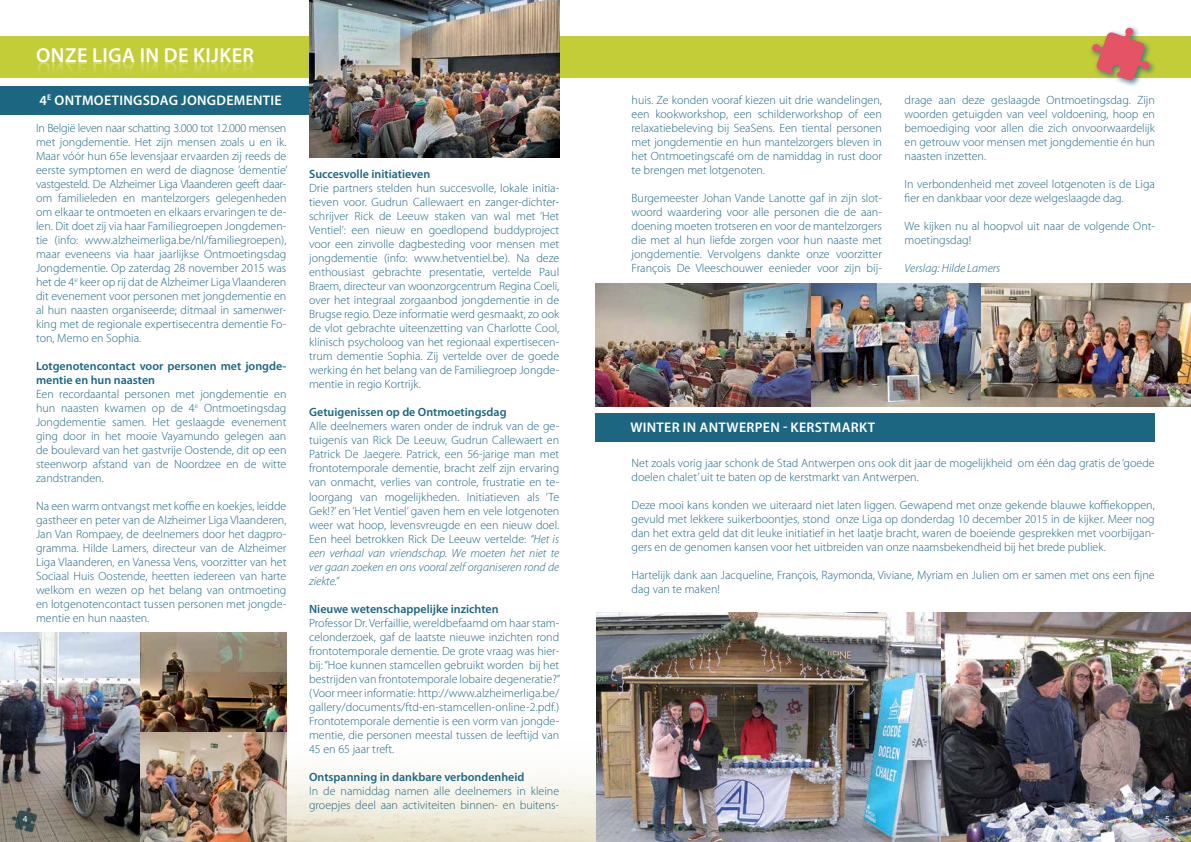
<style>
.page{position:relative;width:1191px;height:842px;background:#fff}
.page>*{position:absolute;margin:0;border:0;box-sizing:border-box;transform-origin:0 0}
.t1{font:600 14px "Myriad Pro";letter-spacing:.02em;color:#fff}
.t2{font:300 12px/14px "Myriad Pro";color:#1c6682;text-align:justify}
.t3{font:600 12px/14px "Myriad Pro";color:#1c6682}
.t4{font:italic 300 12px "Myriad Pro";color:#1c6682}
.t5{font:9.2px "Myriad Pro";color:#fff}
.s1{font-style:italic}
</style>
<div class="page">
<img style="left:286px;top:731px;width:310px;height:111px">
<img style="left:941px;top:612px;width:250px;height:230px">
<div style="left:0;top:36px;width:1191px;height:42px;background:#c3cd37"></div>
<div style="left:0;top:86px;width:559px;height:29px;background:#1c6682"></div>
<div style="left:595px;top:413px;width:560px;height:28px;background:#1c6682"></div>
<div style="left:493px;top:25px;width:68px;height:63px;background:#1c6682;opacity:.75"></div>
<div style="left:1089px;top:25px;width:67px;height:63px;background:#1c6682;opacity:.75"></div>
<svg style="left:1091px;top:27px;width:58px;height:54px"></svg>
<img style="left:0;top:632px;width:286px;height:210px">
<img style="left:309px;top:0;width:250px;height:157px">
<img style="left:596px;top:612px;width:345px;height:230px">
<div style="left:11px;top:807px;width:26px;height:26px;background:#000;opacity:.75"></div>
<svg style="left:12px;top:808px;width:24px;height:24px"></svg>
<div style="left:1153px;top:807px;width:26px;height:26px;background:#000;opacity:.75"></div>
<svg style="left:1154px;top:808px;width:25px;height:24px"></svg>
<img style="left:595px;top:284px;width:386px;height:122px">
<img style="left:981px;top:284px;width:210px;height:122px">
<p class="t1" style="left:40px;top:93px;width:244px">4<sup>e</sup> Ontmoetingsdag Jongdementie</p>
<p class="t2" style="left:36px;top:121px;width:253px">In België leven naar schatting 3.000 tot 12.000 mensen met jongdementie. Het zijn mensen zoals u en ik.<br>Maar vóór hun 65e levensjaar ervaarden zij reeds de eerste symptomen en werd de diagnose ’dementie’ vastgesteld. De Alzheimer Liga Vlaanderen geeft daar&shy;om familieleden en mantelzorgers gelegenheden om elkaar te ontmoeten en elkaars ervaringen te de&shy;len. Dit doet zij via haar Familiegroepen Jongdemen&shy;tie (info: www.alzheimerliga.be/nl/familiegroepen), maar eveneens via haar jaarlijkse Ontmoetingsdag Jongdementie. Op zaterdag 28 november 2015 was het de 4<sup>e</sup> keer op rij dat de Alzheimer Liga Vlaanderen dit evenement voor personen met jongdementie en al hun naasten organiseerde; ditmaal in samenwer&shy;king met de regionale expertisecentra dementie Fo&shy;ton, Memo en Sophia.</p>
<p class="t3" style="left:36px;top:359px;width:252px">Lotgenotencontact voor personen met jongde&shy;mentie en hun naasten</p>
<p class="t2" style="left:36px;top:387px;width:252px">Een recordaantal personen met jongdementie en hun naasten kwamen op de 4<sup>e</sup> Ontmoetingsdag Jongdementie samen. Het geslaagde evenement ging door in het mooie Vayamundo gelegen aan de boulevard van het gastvrije Oostende, dit op een steenworp afstand van de Noordzee en de witte zandstranden.</p>
<p class="t2" style="left:36px;top:499px;width:252px">Na een warm ontvangst met koffie en koekjes, leidde gastheer en peter van de Alzheimer Liga Vlaanderen, Jan Van Rompaey, de deelnemers door het dagpro&shy;gramma. Hilde Lamers, directeur van de Alzheimer Liga Vlaanderen, en Vanessa Vens, voorzitter van het Sociaal Huis Oostende, heetten iedereen van harte welkom en wezen op het belang van ontmoeting en lotgenotencontact tussen personen met jongde&shy;mentie en hun naasten.</p>
<p class="t3" style="left:309px;top:168px;width:123px">Succesvolle initiatieven</p>
<p class="t2" style="left:309px;top:181px;width:252px">Drie partners stelden hun succesvolle, lokale initia&shy;tieven voor. Gudrun Callewaert en zanger-dichter&shy;schrijver Rick de Leeuw staken van wal met ‘Het Ventiel’: een nieuw en goedlopend buddyproject voor een zinvolle dagbesteding voor mensen met jongdementie (info: www.hetventiel.be). Na deze enthousiast gebrachte presentatie, vertelde Paul Braem, directeur van woonzorgcentrum Regina Coeli, over het integraal zorgaanbod jongdementie in de Brugse regio. Deze informatie werd gesmaakt, zo ook de vlot gebrachte uiteenzetting van Charlotte Cool, klinisch psycholoog van het regionaal expertisecen&shy;trum dementie Sophia. Zij vertelde over de goede werking én het belang van de Familiegroep Jongde&shy;mentie in regio Kortrijk.</p>
<p class="t3" style="left:309px;top:406px;width:199px">Getuigenissen op de Ontmoetingsdag</p>
<p class="t2" style="left:309px;top:419px;width:252px">Alle deelnemers waren onder de indruk van de ge&shy;tuigenis van Rick De Leeuw, Gudrun Callewaert en Patrick De Jaegere. Patrick, een 56-jarige man met frontotemporale dementie, bracht zelf zijn ervaring van onmacht, verlies van controle, frustratie en te&shy;loorgang van mogelijkheden. Initiatieven als ‘Te Gek!?’ en ‘Het Ventiel’ gaven hem en vele lotgenoten weer wat hoop, levensvreugde en een nieuw doel.<br>Een heel betrokken Rick De Leeuw vertelde: <span class="s1">“Het is een verhaal van vriendschap. We moeten het niet te ver gaan zoeken en ons vooral zelf organiseren rond de ziekte.”</span></p>
<p class="t3" style="left:309px;top:602px;width:191px">Nieuwe wetenschappelijke inzichten</p>
<p class="t2" style="left:309px;top:615px;width:253px">Professor Dr. Verfaillie, wereldbefaamd om haar stam&shy;celonderzoek, gaf de laatste nieuwe inzichten rond frontotemporale dementie. De grote vraag was hier&shy;bij: “Hoe kunnen stamcellen gebruikt worden bij het bestrijden van frontotemporale lobaire degeneratie?” (Voor meer informatie: http://www.alzheimerliga.be/ gallery/documents/ftd-en-stamcellen-online-2.pdf.)<br>Frontotemporale dementie is een vorm van jongde&shy;mentie, die personen meestal tussen de leeftijd van 45 en 65 jaar treft.</p>
<p class="t3" style="left:309px;top:770px;width:217px">Ontspanning in dankbare verbondenheid</p>
<p class="t2" style="left:309px;top:783px;width:252px">In de namiddag namen alle deelnemers in kleine groepjes deel aan activiteiten binnen- en buitens-</p>
<p class="t2" style="left:631px;top:93px;width:252px">huis. Ze konden vooraf kiezen uit drie wandelingen, een kookworkshop, een schilderworkshop of een relaxatiebeleving bij SeaSens. Een tiental personen met jongdementie en hun mantelzorgers bleven in het Ontmoetingscafé om de namiddag in rust door te brengen met lotgenoten.</p>
<p class="t2" style="left:631px;top:191px;width:252px">Burgemeester Johan Vande Lanotte gaf in zijn slot&shy;woord waardering voor alle personen die de aan&shy;doening moeten trotseren en voor de mantelzorgers die met al hun liefde zorgen voor hun naaste met jongdementie. Vervolgens dankte onze voorzitter François De Vleeschouwer eenieder voor zijn bij-</p>
<p class="t2" style="left:904px;top:93px;width:252px">drage aan deze geslaagde Ontmoetingsdag. Zijn woorden getuigden van veel voldoening, hoop en bemoediging voor allen die zich onvoorwaardelijk en getrouw voor mensen met jongdementie én hun naasten inzetten.</p>
<p class="t2" style="left:904px;top:177px;width:252px">In verbondenheid met zoveel lotgenoten is de Liga fier en dankbaar voor deze welgeslaagde dag.</p>
<p class="t2" style="left:904px;top:219px;width:252px">We kijken nu al hoopvol uit naar de volgende Ont&shy;moetingsdag!</p>
<p class="t4" style="left:904px;top:261px;width:97px">Verslag: Hilde Lamers</p>
<p class="t1" style="left:630px;top:419px;width:246px">Winter in Antwerpen - Kerstmarkt</p>
<p class="t2" style="left:631px;top:456px;width:524px">Net zoals vorig jaar schonk de Stad Antwerpen ons ook dit jaar de mogelijkheid om één dag gratis de ‘goede doelen chalet’ uit te baten op de kerstmarkt van Antwerpen.</p>
<p class="t2" style="left:631px;top:498px;width:525px">Deze mooi kans konden we uiteraard niet laten liggen. Gewapend met onze gekende blauwe koffiekoppen, gevuld met lekkere suikerboontjes, stond onze Liga op donderdag 10 december 2015 in de kijker. Meer nog dan het extra geld dat dit leuke initiatief in het laatje bracht, waren de boeiende gesprekken met voorbijgan&shy;gers en de genomen kansen voor het uitbreiden van onze naamsbekendheid bij het brede publiek.</p>
<p class="t2" style="left:631px;top:568px;width:524px">Hartelijk dank aan Jacqueline, François, Raymonda, Viviane, Myriam en Julien om er samen met ons een fijne dag van te maken!</p>
<p class="t5" style="left:23px;top:813px;width:6px">4</p>
<p class="t5" style="left:1165px;top:813px;width:6px">5</p>
</div>
